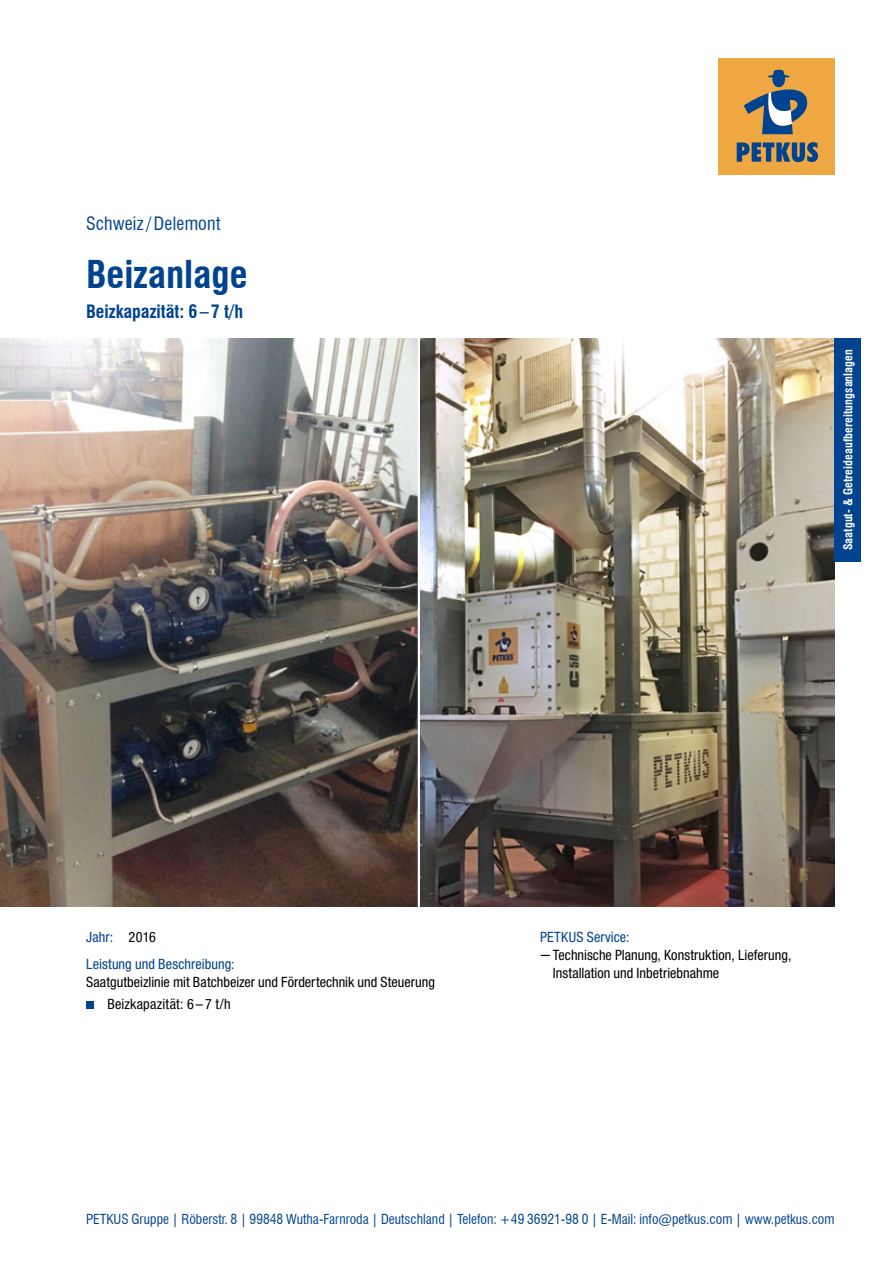
<style>
.page{position:relative;width:893px;height:1263px;background:#fff}
.page>*{position:absolute;margin:0;border:0;box-sizing:border-box;transform-origin:0 0}
.t1{font:700 condensed 37.5px "Swiss 721 BT";color:#01438f}
.t2{font:700 condensed 18px "Swiss 721 BT";color:#01438f}
.t3{font:condensed 18px "Swiss 721 BT";letter-spacing:.01em;color:#01438f}
.t4{font:condensed 14.25px/22.2px "Helvetica Neue LTW1 G";color:#000}
.t5{font:condensed 14.25px/26.5px "Helvetica Neue LTW1 G";letter-spacing:.005em;color:#01438f}
.t6{font:condensed 13.5px "Swiss 721 BT";letter-spacing:.005em;color:#01438f}
.t7{font:700 condensed 12px "Swiss 721 BT";letter-spacing:.01em;color:#fff}
.s1{color:#000}
.s2{font-size:18px}
</style>
<div class="page">
<div style="left:719px;top:58px;width:116px;height:116px;background:#efa742"></div>
<svg style="left:744px;top:69px;width:64px;height:65px"></svg>
<svg style="left:737px;top:142px;width:81px;height:20px"></svg>
<img style="left:420px;top:338px;width:414px;height:568px">
<img style="left:0;top:338px;width:418px;height:568px">
<div style="left:834px;top:338px;width:27px;height:223px;background:#01438f"></div>
<div style="left:86px;top:1001px;width:8px;height:8px;background:#01438f"></div>
<p class="t3" style="left:86px;top:212px;width:136px">Schweiz/Delemont</p>
<h1 class="t1" style="left:86px;top:252px;width:163px">Beizanlage</h1>
<p class="t2" style="left:86px;top:301px;width:159px">Beizkapazität: 6–7 t/h</p>
<p class="t7" style="left:841px;top:550px;width:203px;rotate:-90deg">Saatgut- &amp; Getreideaufbereitungsanlagen</p>
<p class="t5" style="left:86px;top:924px;width:150px">Jahr: <span class="s1">2016<br></span>Leistung und Beschreibung:</p>
<p class="t4" style="left:107px;top:970px;width:329px;text-indent:-21px">Saatgutbeizlinie mit Batchbeizer und Fördertechnik und Steuerung<br>Beizkapazität: 6 – 7 t/h</p>
<p class="t5" style="left:540px;top:924px;width:91px">PETKUS Service:</p>
<p class="t4" style="left:540px;top:944px;width:253px"><span class="s2">−</span>Technische Planung, Konstruktion, Lieferung,</p>
<p class="t4" style="left:553px;top:962px;width:168px">Installation und Inbetriebnahme</p>
<p class="t6" style="left:86px;top:1211px;width:750px">PETKUS Gruppe | Röberstr. 8 | 99848 Wutha-Farnroda | Deutschland | Telefon: +49 36921-98 0 | E-Mail: info@petkus.com | www.petkus.com</p>
</div>
